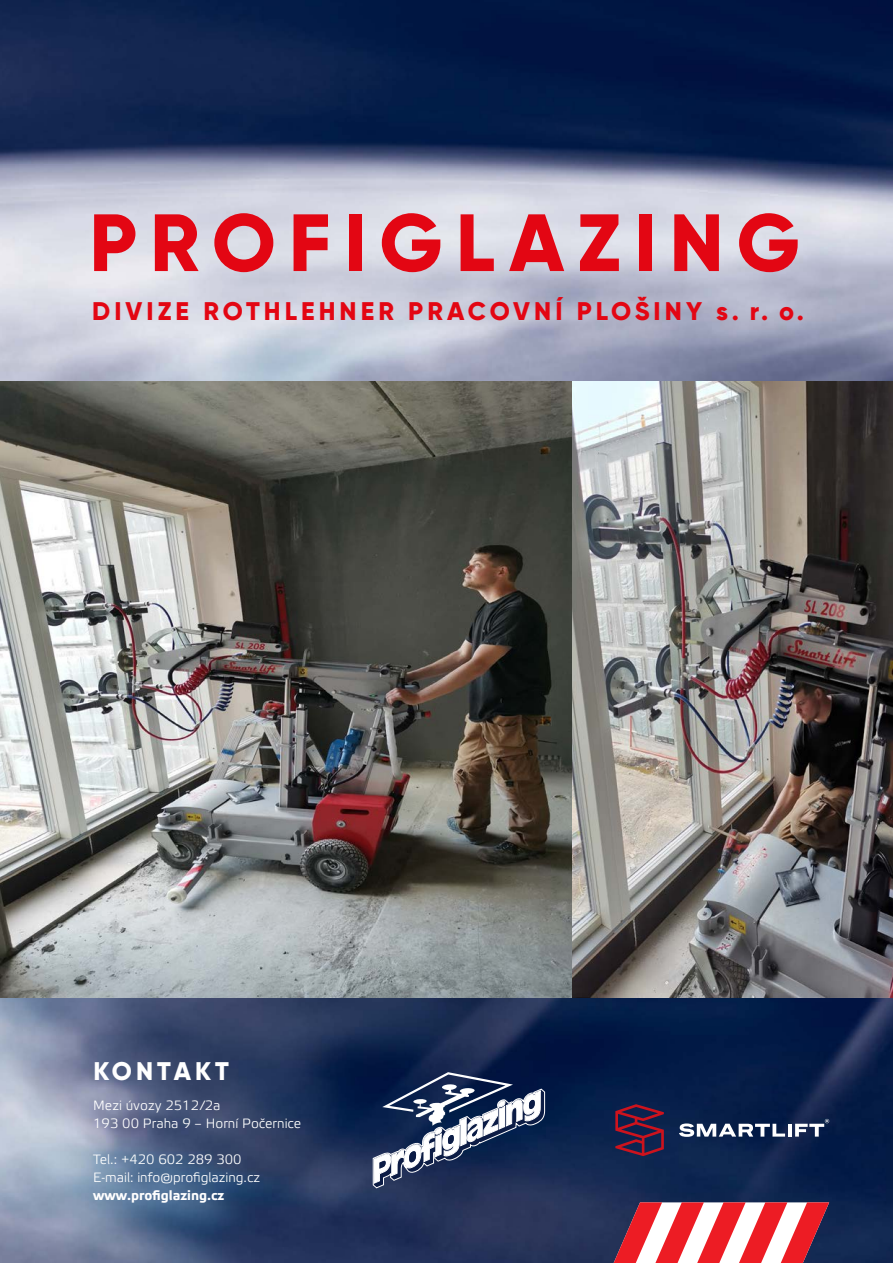
<style>
.page{position:relative;width:893px;height:1263px;background:#fff}
.page>*{position:absolute;margin:0;border:0;box-sizing:border-box;transform-origin:0 0}
.t1{font:800 81px "Gilroy";letter-spacing:.16em;color:#e30613}
.t2{font:800 25.5px "Gilroy";letter-spacing:.16em;color:#e30613}
.t3{font:800 25.5px "Gilroy";letter-spacing:.16em;color:#fff}
.t4{font:13.5px/18px "Etelka Light Pro";color:#fff}
.t5{font:700 13.5px "Etelka Text Pro";color:#fff}
</style>
<div class="page">
<img style="left:0;top:0;width:893px;height:1263px">
<svg style="left:614px;top:1202px;width:215px;height:61px"></svg>
<img style="left:572px;top:382px;width:321px;height:615px">
<img style="left:0;top:382px;width:572px;height:615px">
<svg style="left:372px;top:1060px;width:173px;height:128px;background:#405071"></svg>
<svg style="left:615px;top:1104px;width:49px;height:52px;background:#481d3e"></svg>
<svg style="left:679px;top:1119px;width:150px;height:18px"></svg>
<h1 class="t1" style="left:89px;top:192px;width:712px">PROFIGLAZING</h1>
<h2 class="t2" style="left:92px;top:295px;width:713px">DIVIZE ROTHLEHNER PRACOVNÍ PLOŠINY s. r. o.</h2>
<h2 class="t3" style="left:93px;top:1055px;width:137px">KONTAKT</h2>
<p class="t4" style="left:93px;top:1098px;width:210px">Mezi úvozy 2512/2a<br>193 00 Praha 9 – Horní Počernice</p>
<p class="t4" style="left:93px;top:1152px;width:168px">Tel.: +420 602 289 300<br>E-mail: info@profiglazing.cz</p>
<p class="t5" style="left:93px;top:1188px;width:133px">www.profiglazing.cz</p>
</div>
